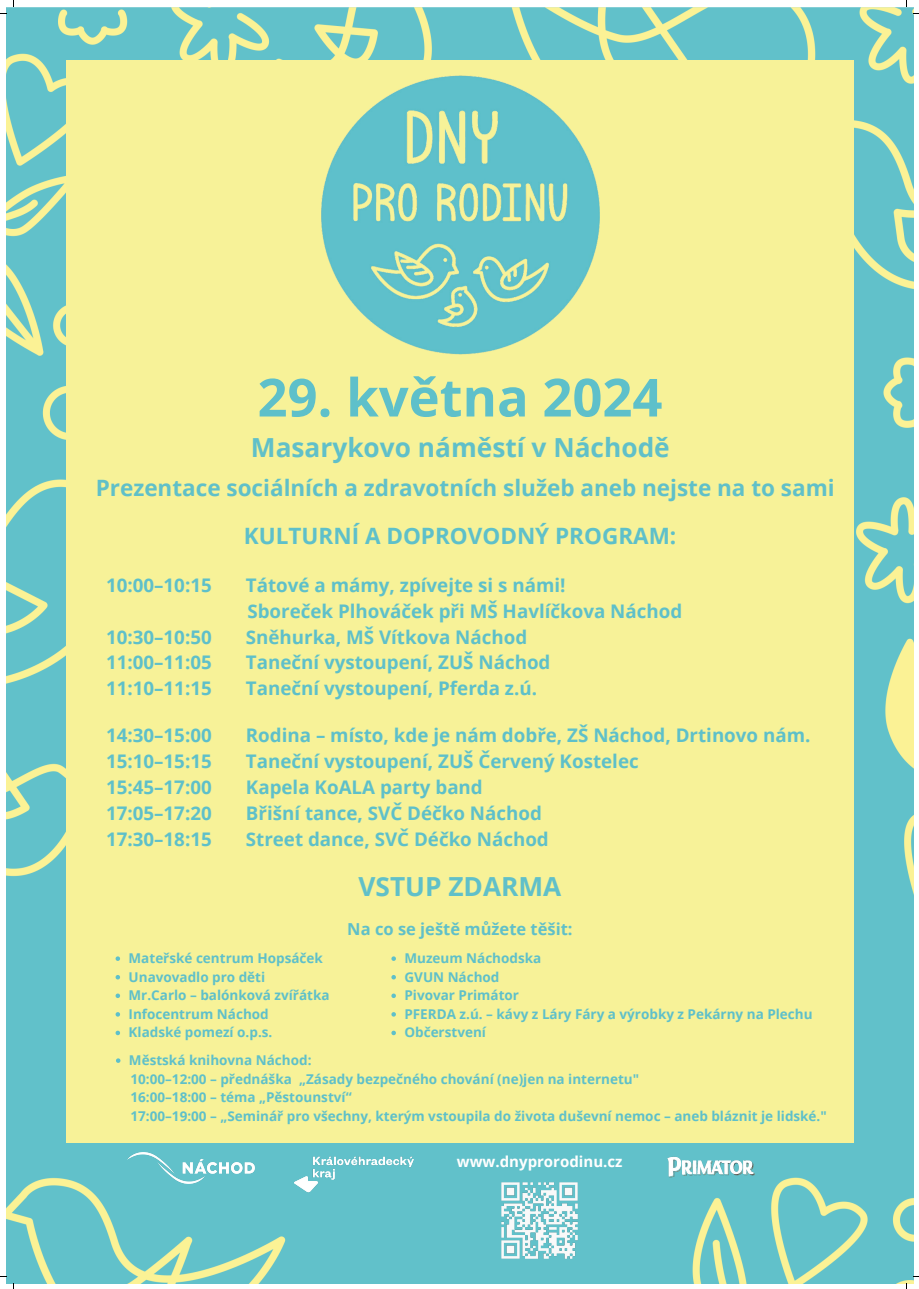
<style>
.page{position:relative;width:919px;height:1289px;background:#fff}
.page>*{position:absolute;margin:0;border:0;box-sizing:border-box;transform-origin:0 0}
.t1{font:700 52.5px "Open Sans";color:#5ec0ca}
.t2{font:700 26.25px "Open Sans";color:#60c0c9}
.t3{font:700 22.5px "Open Sans";color:#60c0c9}
.t4{font:700 22.5px "Open Sans";color:#5ec0ca}
.t5{font:700 18.75px/25.9px "Open Sans";color:#5ec0ca}
.t6{font:700 16.5px "Open Sans";color:#60c0c9}
.t7{font:700 15px "Open Sans";color:#fff}
.t8{font:700 13.5px "Open Sans";color:#5ec0ca}
</style>
<div class="page">
<img style="left:6px;top:8px;width:907px;height:1274px">
<div style="left:66px;top:60px;width:787px;height:1082px;background:#f7f298"></div>
<img style="left:246px;top:7px;width:427px;height:348px">
<svg style="left:115px;top:956px;width:5px;height:4px"></svg>
<svg style="left:115px;top:975px;width:5px;height:4px"></svg>
<svg style="left:115px;top:993px;width:5px;height:5px"></svg>
<svg style="left:115px;top:1012px;width:5px;height:4px"></svg>
<svg style="left:115px;top:1030px;width:5px;height:5px"></svg>
<svg style="left:391px;top:956px;width:5px;height:4px"></svg>
<svg style="left:391px;top:975px;width:5px;height:4px"></svg>
<svg style="left:391px;top:993px;width:5px;height:5px"></svg>
<svg style="left:391px;top:1012px;width:5px;height:4px"></svg>
<svg style="left:391px;top:1030px;width:5px;height:5px"></svg>
<svg style="left:116px;top:1058px;width:4px;height:4px"></svg>
<img style="left:496px;top:1177px;width:86px;height:86px">
<img style="left:127px;top:1152px;width:128px;height:31px">
<img style="left:287px;top:1148px;width:134px;height:52px">
<img style="left:657px;top:1148px;width:106px;height:39px">
<h1 class="t1" style="left:257px;top:360px;width:406px">29. května 2024</h1>
<h3 class="t2" style="left:251px;top:428px;width:420px">Masarykovo náměstí v Náchodě</h3>
<h5 class="t3" style="left:96px;top:472px;width:740px">Prezentace sociálních a zdravotních služeb aneb nejste na to sami</h5>
<h4 class="t4" style="left:244px;top:520px;width:434px">KULTURNÍ A DOPROVODNÝ PROGRAM:</h4>
<h6 class="t5" style="left:106px;top:571px;width:107px">10:00–10:15</h6>
<h6 class="t5" style="left:246px;top:571px;width:437px">Tátové a mámy, zpívejte si s námi!<br>Sboreček Plhováček při MŠ Havlíčkova Náchod</h6>
<h6 class="t5" style="left:106px;top:623px;width:107px">10:30–10:50</h6>
<h6 class="t5" style="left:246px;top:623px;width:283px">Sněhurka, MŠ Vítkova Náchod</h6>
<h6 class="t5" style="left:106px;top:649px;width:107px">11:00–11:05</h6>
<h6 class="t5" style="left:246px;top:649px;width:306px">Taneční vystoupení, ZUŠ Náchod</h6>
<h6 class="t5" style="left:106px;top:675px;width:107px">11:10–11:15</h6>
<h6 class="t5" style="left:246px;top:675px;width:292px">Taneční vystoupení, Pferda z.ú.</h6>
<h6 class="t5" style="left:106px;top:721px;width:107px">14:30–15:00</h6>
<h6 class="t5" style="left:246px;top:721px;width:566px">Rodina – místo, kde je nám dobře, ZŠ Náchod, Drtinovo nám.</h6>
<h6 class="t5" style="left:106px;top:747px;width:107px">15:10–15:15</h6>
<h6 class="t5" style="left:246px;top:747px;width:394px">Taneční vystoupení, ZUŠ Červený Kostelec</h6>
<h6 class="t5" style="left:106px;top:773px;width:107px">15:45–17:00</h6>
<h6 class="t5" style="left:246px;top:773px;width:238px">Kapela KoALA party band</h6>
<h6 class="t5" style="left:106px;top:799px;width:107px">17:05–17:20</h6>
<h6 class="t5" style="left:246px;top:799px;width:297px">Břišní tance, SVČ Déčko Náchod</h6>
<h6 class="t5" style="left:106px;top:825px;width:107px">17:30–18:15</h6>
<h6 class="t5" style="left:246px;top:825px;width:304px">Street dance, SVČ Déčko Náchod</h6>
<h2 class="t2" style="left:358px;top:867px;width:204px">VSTUP ZDARMA</h2>
<p class="t8" style="left:128px;top:948px;width:196px">Mateřské centrum Hopsáček</p>
<p class="t8" style="left:128px;top:967px;width:138px">Unavovadlo pro děti</p>
<p class="t8" style="left:128px;top:985px;width:202px">Mr.Carlo – balónková zvířátka</p>
<p class="t8" style="left:128px;top:1004px;width:142px">Infocentrum Náchod</p>
<p class="t8" style="left:128px;top:1022px;width:145px">Kladské pomezí o.p.s.</p>
<p class="t6" style="left:347px;top:917px;width:227px">Na co se ještě můžete těšit:</p>
<p class="t8" style="left:404px;top:948px;width:138px">Muzeum Náchodska</p>
<p class="t8" style="left:404px;top:967px;width:96px">GVUN Náchod</p>
<p class="t8" style="left:404px;top:985px;width:116px">Pivovar Primátor</p>
<p class="t8" style="left:404px;top:1004px;width:409px">PFERDA z.ú. – kávy z Láry Fáry a výrobky z Pekárny na Plechu</p>
<p class="t8" style="left:404px;top:1022px;width:83px">Občerstvení</p>
<p class="t8" style="left:129px;top:1050px;width:184px">Městská knihovna Náchod:</p>
<p class="t8" style="left:130px;top:1069px;width:510px">10:00–12:00 – přednáška „Zásady bezpečného chování (ne)jen na internetu"</p>
<p class="t8" style="left:130px;top:1087px;width:222px">16:00–18:00 – téma „Pěstounství“</p>
<p class="t8" style="left:130px;top:1106px;width:697px">17:00–19:00 – „Seminář pro všechny, kterým vstoupila do života duševní nemoc – aneb bláznit je lidské."</p>
<p class="t7" style="left:457px;top:1151px;width:167px">www.dnyprorodinu.cz</p>
</div>
